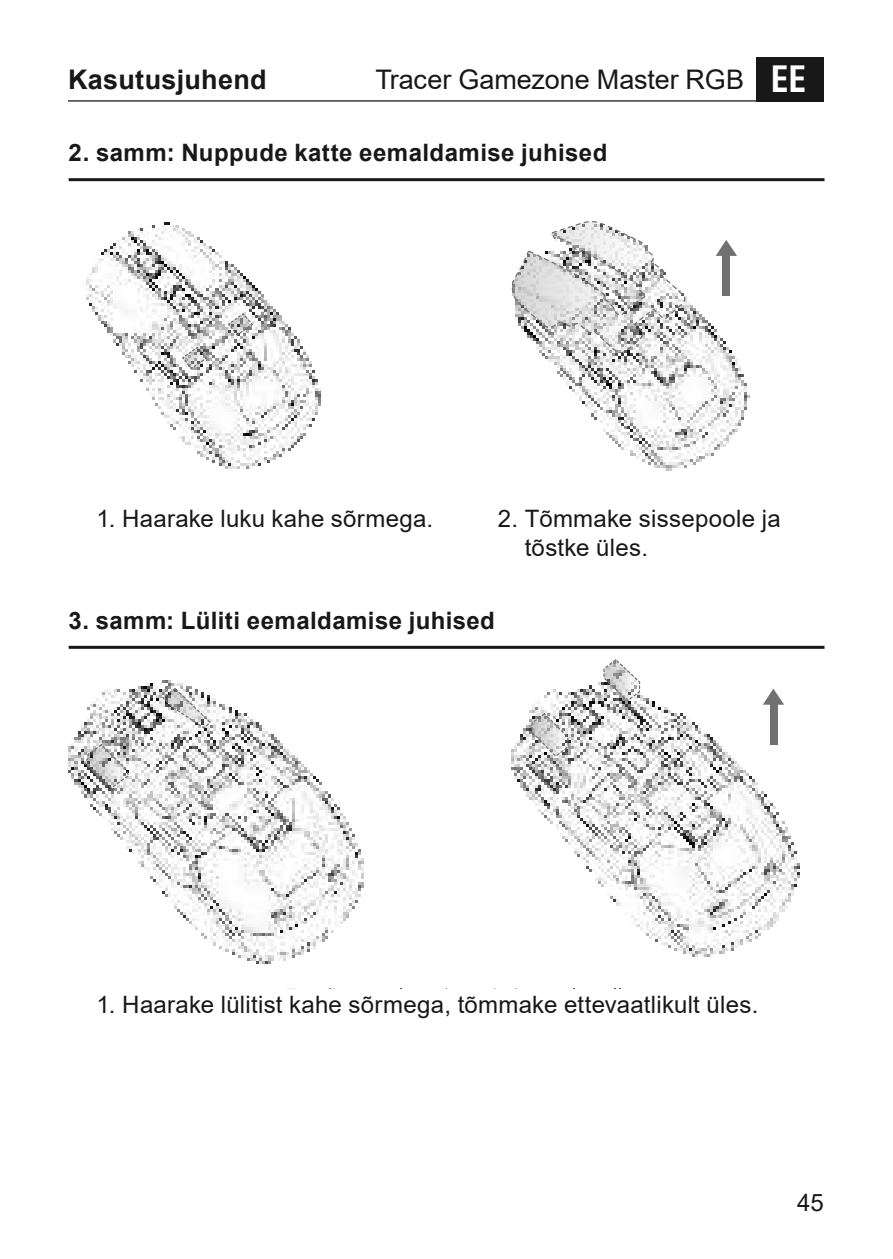
<style>
.page{position:relative;width:893px;height:1259px;background:#fff}
.page>*{position:absolute;margin:0;border:0;box-sizing:border-box;transform-origin:0 0}
.t1{font:27px "Arial";letter-spacing:-.005em;color:#181818}
.t2{font:700 27px "Arial";letter-spacing:.01em;color:#181818}
.t3{font:24px/28.8px "Arial";letter-spacing:.01em;color:#181818}
.t4{font:700 24px "Arial";letter-spacing:.02em;color:#181818}
.s1{font-family:"Swiss 721 BT";font-weight:700;font-stretch:condensed;font-size:35.4px;color:#fff}
</style>
<div class="page">
<hr style="left:68px;top:100px;width:756px;height:2px;background:#181818">
<div style="left:756px;top:57px;width:68px;height:45px;background:#181818"></div>
<hr style="left:69px;top:178px;width:755px;height:3px;background:#181818">
<img style="left:86px;top:222px;width:235px;height:247px">
<img style="left:542px;top:302px;width:208px;height:169px">
<svg style="left:511px;top:221px;width:176px;height:134px"></svg>
<svg style="left:716px;top:240px;width:21px;height:16px"></svg>
<div style="left:722px;top:254px;width:8px;height:42px;background:#717171"></div>
<svg style="left:181px;top:346px;width:27px;height:24px"></svg>
<svg style="left:227px;top:312px;width:27px;height:25px"></svg>
<hr style="left:69px;top:646px;width:755px;height:3px;background:#181818">
<svg style="left:68px;top:680px;width:732px;height:284px"></svg>
<svg style="left:763px;top:688px;width:21px;height:16px"></svg>
<div style="left:770px;top:703px;width:7px;height:42px;background:#717171"></div>
<svg style="left:531px;top:712px;width:38px;height:46px"></svg>
<svg style="left:603px;top:659px;width:38px;height:43px"></svg>
<svg style="left:161px;top:687px;width:51px;height:42px"></svg>
<svg style="left:84px;top:743px;width:46px;height:46px"></svg>
<p class="t2" style="left:68px;top:70px;width:200px">Kasutusjuhend</p>
<p class="t1" style="left:376px;top:70px;width:432px">Tracer Gamezone Master RGB <span class="s1">EE</span></p>
<p class="t4" style="left:69px;top:136px;width:540px">2. samm: Nuppude katte eemaldamise juhised</p>
<p class="t3" style="left:96px;top:504px;width:338px">1. Haarake luku kahe sõrmega.</p>
<p class="t3" style="left:525px;top:504px;width:257px;text-indent:-27px">2. Tõmmake sissepoole ja tõstke üles.</p>
<p class="t4" style="left:69px;top:603px;width:428px">3. samm: Lüliti eemaldamise juhised</p>
<p class="t3" style="left:96px;top:989px;width:663px">1. Haarake lülitist kahe sõrmega, tõmmake ettevaatlikult üles.</p>
<p class="t3" style="left:797px;top:1190px;width:28px">45</p>
</div>
